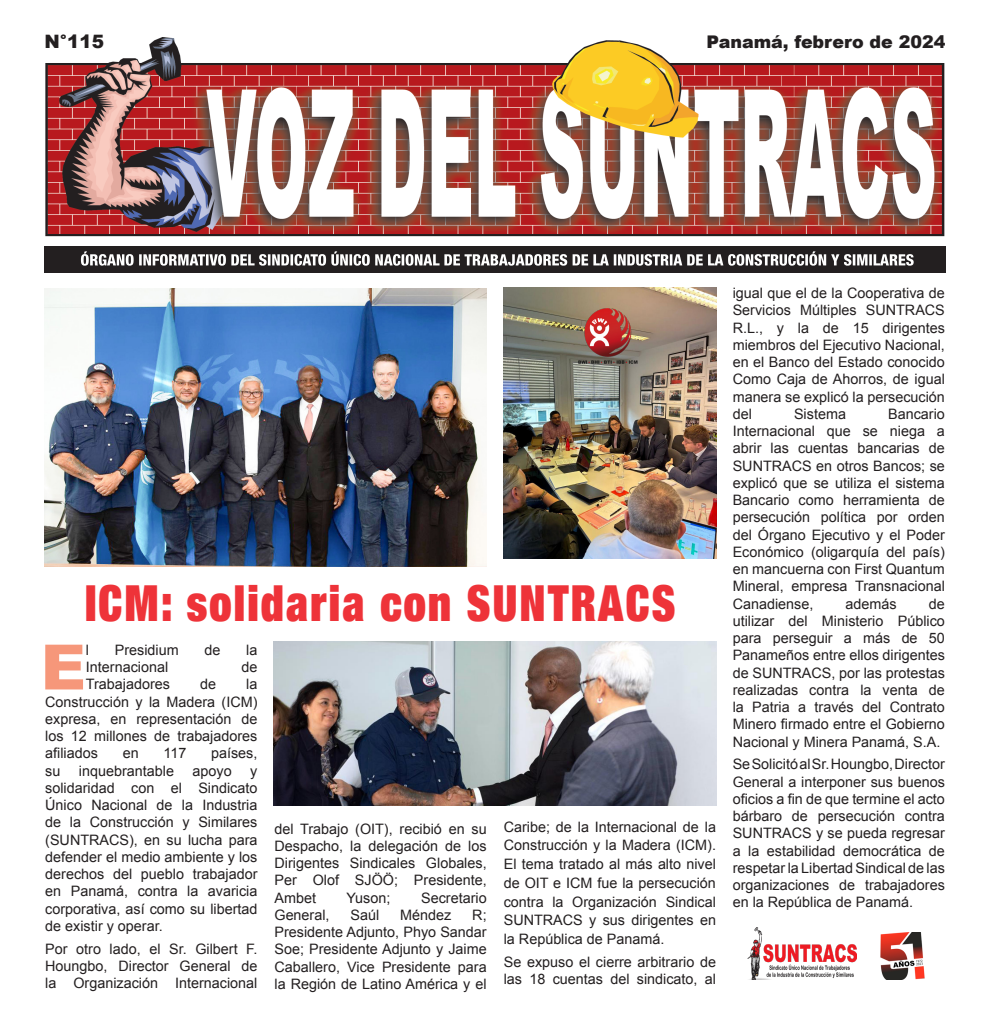
<style>
.page{position:relative;width:990px;height:1035px;background:#fff}
.page>*{position:absolute;margin:0;border:0;box-sizing:border-box;transform-origin:0 0}
.t1{font:900 62.62px "Arial";color:#f6977a}
.t2{font:900 condensed 50px "Helvetica Neue LT Std";letter-spacing:.05em;color:#ee3339;scale:.88 1}
.t3{font:900 18.5px "Arial";color:#231f20}
.t4{font:900 17.38px "Arial";color:#231f20}
.t5{font:14.38px/17.2px "Arial";color:#231f20;text-align:justify}
</style>
<div class="page">
<img style="left:45px;top:37px;width:900px;height:200px">
<div style="left:44px;top:246px;width:902px;height:27px;background:#231f20"></div>
<svg style="left:81px;top:251px;width:833px;height:15px"></svg>
<img style="left:748px;top:927px;width:108px;height:52px">
<img style="left:44px;top:289px;width:443px;height:277px">
<img style="left:880px;top:933px;width:45px;height:46px">
<img style="left:274px;top:642px;width:442px;height:163px">
<img style="left:504px;top:288px;width:212px;height:271px">
<img style="left:578px;top:305px;width:63px;height:64px">
<p class="t3" style="left:44px;top:28px;width:61px">N°115</p>
<p class="t4" style="left:706px;top:29px;width:241px">Panamá, febrero de 2024</p>
<h2 class="t2" style="left:85px;top:572px;width:672px">ICM: solidaria con SUNTRACS</h2>
<h1 class="t1" style="left:41px;top:622px;width:47px">E</h1>
<p class="t5" style="left:86px;top:641px;width:5px">l</p>
<p class="t5" style="left:115px;top:641px;width:65px">Presidium</p>
<p class="t5" style="left:205px;top:641px;width:17px">de</p>
<p class="t5" style="left:246px;top:641px;width:13px">la</p>
<p class="t5" style="left:86px;top:659px;width:84px">Internacional</p>
<p class="t5" style="left:242px;top:659px;width:17px">de</p>
<p class="t5" style="left:86px;top:676px;width:86px">Trabajadores</p>
<p class="t5" style="left:200px;top:676px;width:17px">de</p>
<p class="t5" style="left:45px;top:676px;width:214px;text-indent:201px">la Construcción y la Madera (ICM) expresa, en representación de los 12 millones de trabajadores afiliados</p>
<p class="t5" style="left:123px;top:745px;width:17px">en</p>
<p class="t5" style="left:163px;top:745px;width:24px">117</p>
<p class="t5" style="left:211px;top:745px;width:48px">países,</p>
<p class="t5" style="left:45px;top:762px;width:17px">su</p>
<p class="t5" style="left:79px;top:762px;width:97px">inquebrantable</p>
<p class="t5" style="left:193px;top:762px;width:41px">apoyo</p>
<p class="t5" style="left:45px;top:762px;width:214px;text-indent:205px">y solidaridad con el Sindicato Único Nacional de la Industria de la Construcción y Similares (SUNTRACS), en su lucha para defender el medio ambiente y los derechos del pueblo trabajador en Panamá, contra la avaricia corporativa, así como su libertad de existir y operar.</p>
<p class="t5" style="left:45px;top:940px;width:214px">Por otro lado, el Sr. Gilbert F.<br>Houngbo, Director General de la Organización Internacional</p>
<p class="t5" style="left:274px;top:820px;width:214px">del Trabajo (OIT), recibió en su Despacho, la delegación de los Dirigentes Sindicales Globales, Per Olof SJÖÖ; Presidente, Ambet</p>
<p class="t5" style="left:347px;top:889px;width:45px">Yuson;</p>
<p class="t5" style="left:421px;top:889px;width:67px">Secretario</p>
<p class="t5" style="left:274px;top:906px;width:57px">General,</p>
<p class="t5" style="left:351px;top:906px;width:30px">Saúl</p>
<p class="t5" style="left:400px;top:906px;width:53px">Méndez</p>
<p class="t5" style="left:274px;top:906px;width:214px;text-indent:198px">R; Presidente Adjunto, Phyo Sandar Soe; Presidente Adjunto y Jaime Caballero, Vice Presidente para la Región de Latino América y el</p>
<p class="t5" style="left:504px;top:817px;width:214px;line-height:18.8px">Caribe; de la Internacional de la Construcción y la Madera (ICM).<br>El tema tratado al más alto nivel de OIT e ICM fue la persecución contra la Organización Sindical SUNTRACS y sus dirigentes en la República de Panamá.</p>
<p class="t5" style="left:504px;top:953px;width:214px">Se expuso el cierre arbitrario de las 18 cuentas del sindicato, al</p>
<p class="t5" style="left:733px;top:285px;width:214px">igual que el de la Cooperativa de Servicios Múltiples SUNTRACS R.L., y la de 15 dirigentes miembros del Ejecutivo Nacional, en el Banco del Estado conocido Como Caja de Ahorros, de igual manera se explicó la persecución del</p>
<p class="t5" style="left:794px;top:405px;width:53px">Sistema</p>
<p class="t5" style="left:733px;top:405px;width:214px;text-indent:155px">Bancario Internacional que se niega a abrir las cuentas bancarias de SUNTRACS en otros Bancos; se explicó que se utiliza el sistema Bancario como herramienta de persecución política por orden del Órgano Ejecutivo y el Poder Económico (oligarquía del país) en mancuerna con First Quantum Mineral, empresa Transnacional Canadiense,</p>
<p class="t5" style="left:846px;top:595px;width:53px">además</p>
<p class="t5" style="left:733px;top:595px;width:214px;text-indent:196px">de utilizar del Ministerio Público para perseguir a más de 50<br>Panameños entre ellos dirigentes de SUNTRACS, por las protestas realizadas contra la venta de la Patria a través del Contrato Minero firmado entre el Gobierno Nacional y Minera Panamá, S.A.</p>
<p class="t5" style="left:733px;top:756px;width:214px">Se Solicitó al Sr. Houngbo, Director General a interponer sus buenos oficios a fin de que termine el acto bárbaro de persecución contra SUNTRACS y se pueda regresar a la estabilidad democrática de respetar la Libertad Sindical de las organizaciones de trabajadores en la República de Panamá.</p>
</div>
